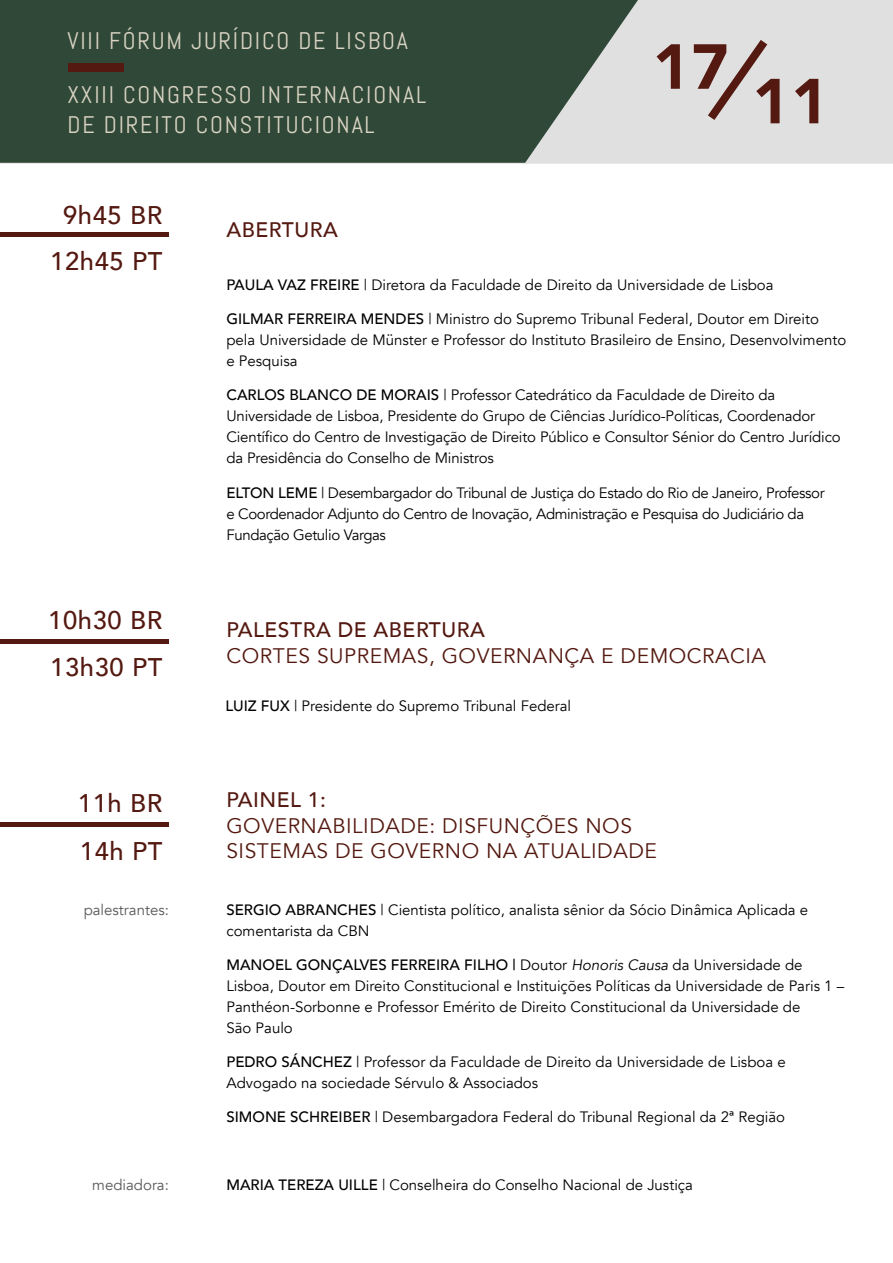
<style>
.page{position:relative;width:893px;height:1263px;background:#fff}
.page>*{position:absolute;margin:0;border:0;box-sizing:border-box;transform-origin:0 0}
.t1{font:900 62.85px "Avenir";color:#541910}
.t2{font:500 25.5px/45.5px "Avenir";letter-spacing:.025em;color:#541910}
.t3{font:24px/30px "Abel";letter-spacing:.075em;color:#d9d3c3}
.t4{font:21px/25.5px "Avenir";letter-spacing:.025em;color:#541910}
.t5{font:500 21px "Avenir";letter-spacing:.025em;color:#541910}
.t6{font:15px/21px "Avenir";color:#000}
.t7{font:15px/21px "Avenir";letter-spacing:-.025em;color:#000}
.t8{font:15px "Avenir";color:#58595b}
.s1{font-weight:500}
.s2{font-style:italic}
</style>
<div class="page">
<hr style="left:0;top:823px;width:169px;height:4px;background:#541910">
<hr style="left:0;top:233px;width:169px;height:4px;background:#541910">
<div style="left:0;top:0;width:893px;height:164px;background:#e0e0e0"></div>
<svg style="left:0;top:0;width:638px;height:163px;background:#3f5546"></svg>
<svg style="left:708px;top:40px;width:59px;height:80px;background:#cac1bf"></svg>
<div style="left:68px;top:63px;width:56px;height:9px;background:#541910"></div>
<hr style="left:0;top:639px;width:169px;height:4px;background:#541910">
<h3 class="t3" style="left:68px;top:26px;width:342px">VIII FÓRUM JURÍDICO DE LISBOA</h3>
<h3 class="t3" style="left:68px;top:80px;width:360px">XXIII CONGRESSO INTERNACIONAL<br>DE DIREITO CONSTITUCIONAL</h3>
<h2 class="t2" style="left:50px;top:191px;width:114px;text-align:center">9h45 BR<br>12h45 PT</h2>
<h3 class="t5" style="left:226px;top:211px;width:113px">ABERTURA</h3>
<h1 class="t1" style="left:653px;top:13px;width:77px">17</h1>
<h1 class="t1" style="left:752px;top:48px;width:77px">11</h1>
<h2 class="t2" style="left:48px;top:595px;width:116px;line-height:47.5px">10h30 BR<br>13h30 PT</h2>
<h2 class="t2" style="left:78px;top:778px;width:86px;line-height:47.8px">11h BR<br>14h PT</h2>
<p class="t8" style="left:84px;top:900px;width:87px">palestrantes:</p>
<p class="t8" style="left:92px;top:1176px;width:78px">mediadora:</p>
<p class="t6" style="left:226px;top:274px;width:549px"><span class="s1">PAULA VAZ FREIRE</span> | Diretora da Faculdade de Direito da Universidade de Lisboa</p>
<p class="t6" style="left:226px;top:309px;width:621px"><span class="s1">GILMAR FERREIRA MENDES</span> | Ministro do Supremo Tribunal Federal, Doutor em Direito pela Universidade de Münster e Professor do Instituto Brasileiro de Ensino, Desenvolvimento e Pesquisa</p>
<p class="t6" style="left:226px;top:385px;width:616px"><span class="s1">CARLOS BLANCO DE MORAIS</span> | Professor Catedrático da Faculdade de Direito da Universidade de Lisboa, Presidente do Grupo de Ciências Jurídico-Políticas, Coordenador Científico do Centro de Investigação de Direito Público e Consultor Sénior do Centro Jurídico da Presidência do Conselho de Ministros</p>
<p class="t7" style="left:226px;top:482px;width:600px"><span class="s1">ELTON LEME</span> | Desembargador do Tribunal de Justiça do Estado do Rio de Janeiro, Professor e Coordenador Adjunto do Centro de Inovação, Administração e Pesquisa do Judiciário da<br>Fundação Getulio Vargas</p>
<h3 class="t5" style="left:226px;top:612px;width:260px">PALESTRA DE ABERTURA</h3>
<h3 class="t4" style="left:226px;top:643px;width:541px">CORTES SUPREMAS, GOVERNANÇA E DEMOCRACIA</h3>
<p class="t6" style="left:225px;top:696px;width:347px"><span class="s1">LUIZ FUX</span> | Presidente do Supremo Tribunal Federal</p>
<h3 class="t5" style="left:226px;top:782px;width:101px">PAINEL 1:</h3>
<h3 class="t4" style="left:226px;top:813px;width:432px">GOVERNABILIDADE: DISFUNÇÕES NOS<br>SISTEMAS DE GOVERNO NA ATUALIDADE</h3>
<p class="t6" style="left:226px;top:899px;width:583px"><span class="s1">SERGIO ABRANCHES</span> | Cientista político, analista sênior da Sócio Dinâmica Aplicada e comentarista da CBN</p>
<p class="t6" style="left:226px;top:954px;width:619px"><span class="s1">MANOEL GONÇALVES FERREIRA FILHO |</span> Doutor <span class="s2">Honoris Causa</span> da Universidade de Lisboa, Doutor em Direito Constitucional e Instituições Políticas da Universidade de Paris 1 – Panthéon-Sorbonne e Professor Emérito de Direito Constitucional da Universidade de<br>São Paulo</p>
<p class="t6" style="left:226px;top:1052px;width:561px"><span class="s1">PEDRO SÁNCHEZ</span> | Professor da Faculdade de Direito da Universidade de Lisboa e<br>Advogado na sociedade Sérvulo &amp; Associados</p>
<p class="t6" style="left:226px;top:1107px;width:560px"><span class="s1">SIMONE SCHREIBER</span> | Desembargadora Federal do Tribunal Regional da 2ª Região</p>
<p class="t6" style="left:226px;top:1175px;width:468px"><span class="s1">MARIA TEREZA UILLE</span> | Conselheira do Conselho Nacional de Justiça</p>
</div>
